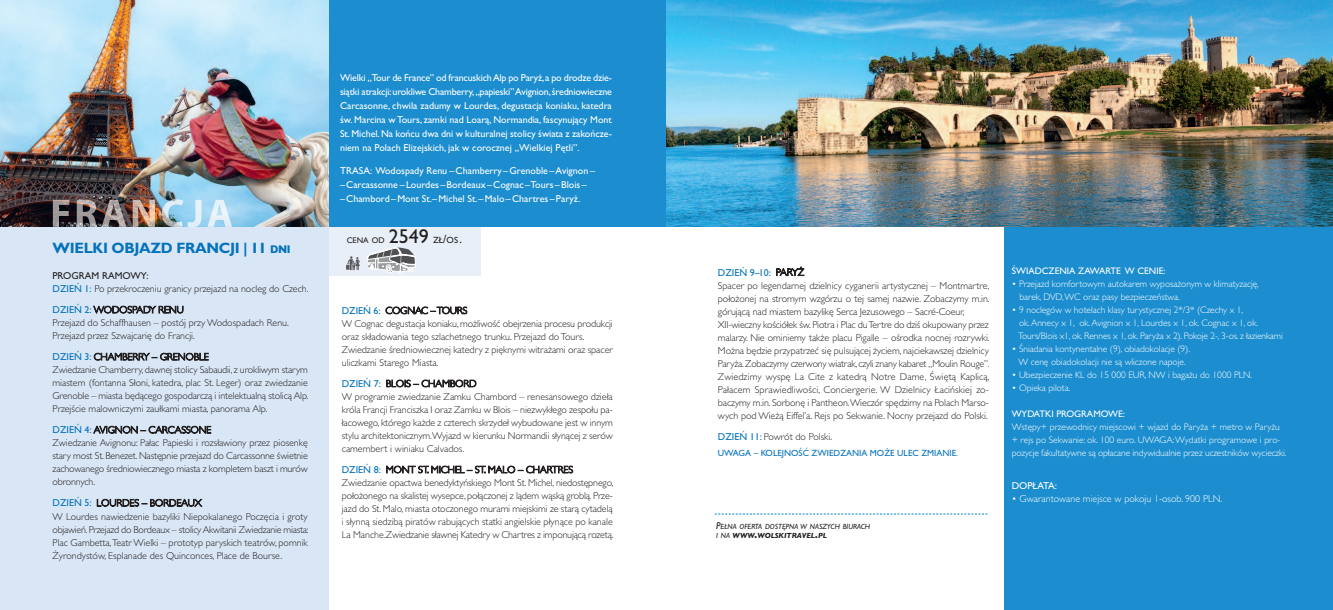
<style>
.page{position:relative;width:1333px;height:610px;background:#fff}
.page>*{position:absolute;margin:0;border:0;box-sizing:border-box;transform-origin:0 0}
.t1{font:20px "Gill Sans";color:#231f20}
.t2{font:700 15px "Pgill Sans";letter-spacing:-.02em;color:#0472bb}
.t3{font:300 10px/13px "Gill Sans";letter-spacing:-.005em;color:#231f20}
.t4{font:10px/14px "Gill Sans";color:#fff;text-align:justify}
.t5{font:300 10px "Gill Sans";color:#fff}
.t6{font:300 9.5px/13px "Gill Sans";letter-spacing:-.005em;color:#fff}
.t7{font:9.5px "Gill Sans";color:#fff}
.t8{font:9px "Gill Sans";color:#0472bb}
.t9{font:9px "Gill Sans";color:#231f20}
.t10{font:8.2px "Gill Sans";color:#231f20}
.t11{font:italic 7.5px/9px "Gill Sans";color:#231f20}
.s1{font-family:"Gill Sans"}
.s2{font-family:"Gill Sans";font-size:11.2px}
.s3{font-weight:400}
.s4{font-weight:400;color:#0472bb}
.s5{font-size:12px}
.s6{font-size:10px}
.s7{font-weight:700}
.s8{font-weight:700;font-size:10px}
</style>
<div class="page">
<div style="left:322px;top:0;width:1010px;height:227px;background:#1c8ecf"></div>
<div style="left:0;top:200px;width:329px;height:409px;background:#d8e6f5"></div>
<img style="left:0;top:0;width:329px;height:227px">
<div style="left:329px;top:227px;width:152px;height:48px;background:#e9eff8"></div>
<hr style="left:53px;top:227px;width:179px;height:1px;background:#f3f7fb">
<img style="left:53px;top:199px;width:179px;height:28px">
<svg style="left:367px;top:247px;width:49px;height:26px"></svg>
<svg style="left:346px;top:256px;width:14px;height:14px"></svg>
<div style="left:1003px;top:0;width:329px;height:609px;background:#1c8ecf"></div>
<img style="left:666px;top:0;width:666px;height:227px">
<svg style="left:714px;top:513px;width:273px;height:1px"></svg>
<h2 class="t2" style="left:53px;top:239px;width:240px">WIELKI OBJAZD FRANCJI <span class="s1">| 11</span> <span class="s2">DNI</span></h2>
<p class="t3" style="left:53px;top:269px;width:257px"><span class="s3">PROGRAM RAMOWY:<br></span><span class="s4">DZIEŃ 1:</span> Po przekroczeniu granicy przejazd na nocleg do Czech.</p>
<p class="t3" style="left:53px;top:303px;width:238px"><span class="s4">DZIEŃ 2:</span> WODOSPADY RENU<br>Przejazd do Schaffhausen – postój przy Wodospadach Renu.<br>Przejazd przez Szwajcarię do Francji.</p>
<p class="t3" style="left:53px;top:350px;width:257px"><span class="s4">DZIEŃ 3:</span> CHAMBERRY – GRENOBLE<br>Zwiedzanie Chamberry, dawnej stolicy Sabaudii,z urokliwym starym miastem (fontanna Słoni, katedra, plac St. Leger) oraz zwiedzanie Grenoble – miasta będącego gospodarczą i intelektualną stolicą Alp.<br>Przejście malowniczymi zaułkami miasta, panorama Alp.</p>
<p class="t3" style="left:53px;top:423px;width:257px"><span class="s4">DZIEŃ 4:</span> AVIGNON – CARCASSONE<br>Zwiedzanie Avignonu: Pałac Papieski i rozsławiony przez piosenkę stary most St. Benezet. Następnie przejazd do Carcassonne świetnie zachowanego średniowiecznego miasta z kompletem baszt i murów obronnych.</p>
<p class="t3" style="left:53px;top:496px;width:257px"><span class="s4">DZIEŃ 5:</span> LOURDES – BORDEAUX<br>W Lourdes nawiedzenie bazyliki Niepokalanego Poczęcia i groty objawień.Przejazd do Bordeaux – stolicy Akwitanii Zwiedzanie miasta:<br>Plac Gambetta,Teatr Wielki – prototyp paryskich teatrów, pomnik Żyrondystów, Esplanade des Quinconces, Place de Bourse.</p>
<p class="t4" style="left:340px;top:70px;width:273px">Wielki „Tour de France” od francuskichAlp po Paryż,a po drodze dzie&shy;siątki atrakcji:urokliwe Chamberry,„papieski”Avignion,średniowieczne Carcasonne, chwila zadumy w Lourdes, degustacja koniaku, katedra św. Marcina wTours, zamki nad Loarą, Normandia, fascynujący Mont St.Michel.Na końcu dwa dni w kulturalnej stolicy świata z zakończe&shy;niem na Polach Elizejskich, jak w corocznej „Wielkiej Pętli”.</p>
<p class="t4" style="left:340px;top:163px;width:257px;text-align:left">TRASA: Wodospady Renu –Chamberry –Grenoble –Avignon – –Carcassonne – Lourdes –Bordeaux –Cognac –Tours –Blois – –Chambord–Mont St.–Michel St.–Malo–Chartres – Paryż.</p>
<p class="t10" style="left:347px;top:236px;width:39px">CENA OD</p>
<h1 class="t1" style="left:389px;top:225px;width:41px">2549</h1>
<p class="t9" style="left:433px;top:235px;width:30px">ZŁ<span class="s5">/</span>OS <span class="s5">.</span></p>
<p class="t3" style="left:342px;top:304px;width:272px"><span class="s4">DZIEŃ 6:</span> COGNAC –TOURS<br>W Cognac degustacja koniaku, możliwość obejrzenia procesu produkcji oraz składowania tego szlachetnego trunku. Przejazd doTours.<br>Zwiedzanie średniowiecznej katedry z pięknymi witrażami oraz spacer uliczkami Starego Miasta.</p>
<p class="t3" style="left:342px;top:377px;width:272px"><span class="s4">DZIEŃ 7:</span> BLOIS – CHAMBORD<br>W programie zwiedzanie Zamku Chambord – renesansowego dzieła króla Francji Franciszka I oraz Zamku w Blois – niezwykłego zespołu pa&shy;łacowego, którego każde z czterech skrzydeł wybudowane jest w innym stylu architektonicznym.Wyjazd w kierunku Normandii słynącej z serów camembert i winiaku Calvados.</p>
<p class="t3" style="left:342px;top:463px;width:273px"><span class="s4">DZIEŃ 8:</span> MONT ST. MICHEL – ST. MALO – CHARTRES Zwiedzanie opactwa benedyktyńskiego Mont St. Michel, niedostępnego, położonego na skalistej wysepce, połączonej z lądem wąską groblą. Prze&shy;jazd do St. Malo, miasta otoczonego murami miejskimi ze starą cytadelą i słynną siedzibą piratów rabujących statki angielskie płynące po kanale La Manche.Zwiedzanie sławnej Katedry w Chartres z imponującą rozetą.</p>
<p class="t3" style="left:718px;top:265px;width:273px"><span class="s4">DZIEŃ 9–10:</span> PARYŻ<br>Spacer po legendarnej dzielnicy cyganerii artystycznej – Montmartre, położonej na stromym wzgórzu o tej samej nazwie. Zobaczymy m.in. górującą nad miastem bazylikę Serca Jezusowego – Sacré-Coeur, XII-wieczny kościółek św. Piotra i Plac duTertre do dziś okupowany przez malarzy. Nie ominiemy także placu Pigalle – ośrodka nocnej rozrywki.<br>Można będzie przypatrzeć się pulsującej życiem, najciekawszej dzielnicy Paryża.Zobaczymy czerwony wiatrak, czyli znany kabaret „Moulin Rouge”.<br>Zwiedzimy wyspę La Cite z katedrą Notre Dame, Świętą Kaplicą, Pałacem Sprawiedliwości, Conciergerie. W Dzielnicy Łacińskiej zo&shy;baczymy m.in. Sorbonę i Pantheon.Wieczór spędzimy na Polach Marso&shy;wych pod Wieżą Eiffel’a. Rejs po Sekwanie. Nocny przejazd do Polski.</p>
<p class="t3" style="left:718px;top:429px;width:116px"><span class="s4">DZIEŃ 11:</span> Powrót do Polski.</p>
<p class="t8" style="left:718px;top:447px;width:242px">UWAGA – KOLEJNOŚĆ ZWIEDZANIA MOŻE ULEC ZMIANIE.</p>
<p class="t11" style="left:716px;top:521px;width:155px"><span class="s6">P</span>EŁNA OFERTA DOSTĘPNA W NASZYCH BIURACH<br>I NA <span class="s7">WWW</span><span class="s8">.</span><span class="s7">WOLSKITRAVEL</span><span class="s8">.</span><span class="s7">PL</span></p>
<p class="t7" style="left:1011px;top:265px;width:155px">ŚWIADCZENIA ZAWARTE W CENIE:</p>
<p class="t6" style="left:1019px;top:277px;width:241px;text-indent:-8px">• Przejazd komfortowym autokarem wyposażonym w klimatyzację, barek, DVD,WC oraz pasy bezpieczeństwa.</p>
<p class="t6" style="left:1018px;top:303px;width:266px;text-indent:-6px">• 9 noclegów w hotelach klasy turystycznej 2*/3* (Czechy x 1, ok.Annecy x 1, ok.Avignion x 1, Lourdes x 1, ok. Cognac x 1, ok.<br>Tours/Blois x1, ok. Rennes x 1, ok. Paryża x 2). Pokoje 2-, 3-os. z łazienkami</p>
<p class="t6" style="left:1011px;top:342px;width:180px;text-align:center">• Śniadania kontynentalne (9), obiadokolacje (9).<br>W cenę obiadokolacji nie są wliczone napoje.</p>
<p class="t6" style="left:1011px;top:368px;width:242px">• Ubezpieczenie KL do 15 000 EUR, NW i bagażu do 1000 PLN.</p>
<p class="t6" style="left:1011px;top:381px;width:60px">• Opieka pilota.</p>
<p class="t7" style="left:1011px;top:408px;width:115px">WYDATKI PROGRAMOWE:</p>
<p class="t6" style="left:1011px;top:420px;width:276px">Wstępy+ przewodnicy miejscowi + wjazd do Paryża + metro w Paryżu + rejs po Sekwanie: ok. 100 euro. UWAGA:Wydatki programowe i pro&shy;pozycje fakultatywne są opłacane indywidualnie przez uczestników wycieczki.</p>
<p class="t4" style="left:1011px;top:479px;width:47px">DOPŁATA:</p>
<p class="t5" style="left:1011px;top:493px;width:212px">• Gwarantowane miejsce w pokoju 1-osob. 900 PLN.</p>
</div>
